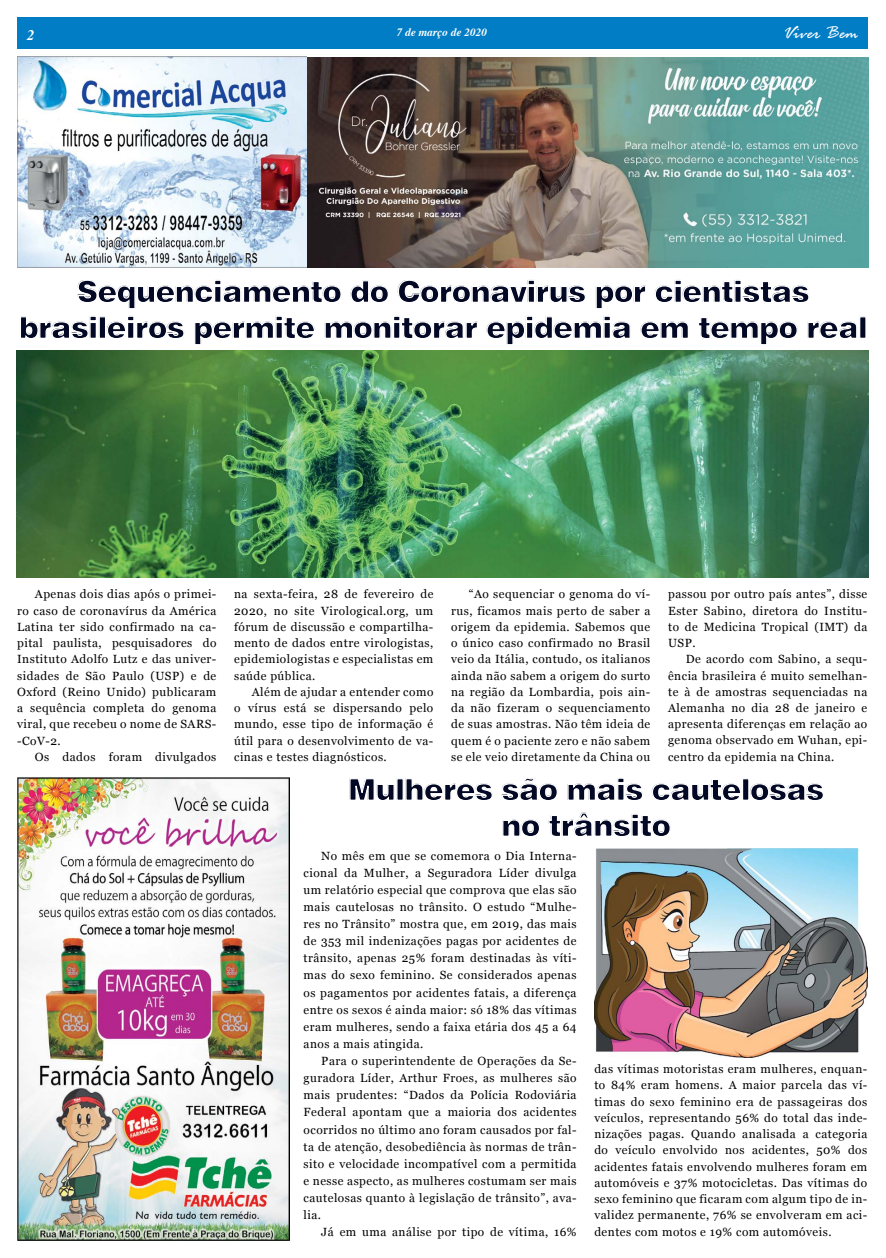
<style>
.page{position:relative;width:886px;height:1258px;background:#fff}
.page>*{position:absolute;margin:0;border:0;box-sizing:border-box;transform-origin:0 0}
.t1{font:900 30px/36px "Swiss 721 BT";letter-spacing:-.03em;color:#030825;text-align:center}
.t2{font:italic 20px "Rage";color:#fff}
.t3{font:italic 700 15px "Times";color:#fff}
.t4{font:11.88px/16.2px "Georgia";letter-spacing:.04em;color:#000;text-align:justify}
.t5{font:italic 700 11.25px "Times";color:#fff}
</style>
<div class="page">
<div style="left:17px;top:18px;width:851px;height:31px;background:#007dc5"></div>
<img style="left:17px;top:57px;width:851px;height:211px">
<img style="left:17px;top:777px;width:272px;height:463px">
<img style="left:17px;top:351px;width:851px;height:226px">
<img style="left:594px;top:848px;width:273px;height:209px">
<p class="t3" style="left:27px;top:26px;width:9px">2</p>
<p class="t5" style="left:397px;top:26px;width:91px">7 de março de 2020</p>
<h2 class="t2" style="left:782px;top:22px;width:77px">Viver Bem</h2>
<h1 class="t1" style="left:19px;top:273px;width:851px">Sequenciamento do Coronavirus por cientistas brasileiros permite monitorar epidemia em tempo real</h1>
<p class="t4" style="left:17px;top:586px;width:201px;text-indent:18px">Apenas dois dias após o primei&shy;ro caso de coronavírus da América Latina ter sido confirmado na ca&shy;pital paulista, pesquisadores do Instituto Adolfo Lutz e das univer&shy;sidades de São Paulo (USP) e de Oxford (Reino Unido) publicaram a sequência completa do genoma viral, que recebeu o nome de SARS--CoV-2.</p>
<p class="t4" style="left:35px;top:749px;width:183px">Os dados foram divulgados</p>
<p class="t4" style="left:234px;top:586px;width:201px">na sexta-feira, 28 de fevereiro de 2020, no site Virological.org, um fórum de discussão e compartilha&shy;mento de dados entre virologistas, epidemiologistas e especialistas em saúde pública.</p>
<p class="t4" style="left:234px;top:684px;width:201px;text-indent:18px">Além de ajudar a entender como o vírus está se dispersando pelo mundo, esse tipo de informação é útil para o desenvolvimento de va&shy;cinas e testes diagnósticos.</p>
<p class="t4" style="left:451px;top:586px;width:201px;text-indent:18px">“Ao sequenciar o genoma do ví&shy;rus, ficamos mais perto de saber a origem da epidemia. Sabemos que o único caso confirmado no Brasil veio da Itália, contudo, os italianos ainda não sabem a origem do surto na região da Lombardia, pois ain&shy;da não fizeram o sequenciamento de suas amostras. Não têm ideia de quem é o paciente zero e não sabem se ele veio diretamente da China ou</p>
<p class="t4" style="left:668px;top:586px;width:201px">passou por outro país antes”, disse Ester Sabino, diretora do Institu&shy;to de Medicina Tropical (IMT) da USP.</p>
<p class="t4" style="left:668px;top:651px;width:201px;text-indent:18px">De acordo com Sabino, a sequ&shy;ência brasileira é muito semelhan&shy;te à de amostras sequenciadas na Alemanha no dia 28 de janeiro e apresenta diferenças em relação ao genoma observado em Wuhan, epi&shy;centro da epidemia na China.</p>
<h1 class="t1" style="left:348px;top:771px;width:478px">Mulheres são mais cautelosas no trânsito</h1>
<p class="t4" style="left:304px;top:847px;width:274px;line-height:17.1px;text-indent:18px">No mês em que se comemora o Dia Interna&shy;cional da Mulher, a Seguradora Líder divulga um relatório especial que comprova que elas são mais cautelosas no trânsito. O estudo “Mulhe&shy;res no Trânsito” mostra que, em 2019, das mais de 353 mil indenizações pagas por acidentes de trânsito, apenas 25% foram destinadas às víti&shy;mas do sexo feminino. Se considerados apenas os pagamentos por acidentes fatais, a diferença entre os sexos é ainda maior: só 18% das vítimas eram mulheres, sendo a faixa etária dos 45 a 64 anos a mais atingida.</p>
<p class="t4" style="left:304px;top:1053px;width:274px;line-height:17.1px;text-indent:18px">Para o superintendente de Operações da Se&shy;guradora Líder, Arthur Froes, as mulheres são mais prudentes: “Dados da Polícia Rodoviária Federal apontam que a maioria dos acidentes ocorridos no último ano foram causados por fal&shy;ta de atenção, desobediência às normas de trân&shy;sito e velocidade incompatível com a permitida e nesse aspecto, as mulheres costumam ser mais cautelosas quanto à legislação de trânsito”, ava&shy;lia.</p>
<p class="t4" style="left:321px;top:1224px;width:257px">Já em uma análise por tipo de vítima, 16%</p>
<p class="t4" style="left:594px;top:1061px;width:275px">das vítimas motoristas eram mulheres, enquan&shy;to 84% eram homens. A maior parcela das ví&shy;timas do sexo feminino era de passageiras dos veículos, representando 56% do total das inde&shy;nizações pagas. Quando analisada a categoria do veículo envolvido nos acidentes, 50% dos acidentes fatais envolvendo mulheres foram em automóveis e 37% motocicletas. Das vítimas do sexo feminino que ficaram com algum tipo de in&shy;validez permanente, 76% se envolveram em aci&shy;dentes com motos e 19% com automóveis.</p>
</div>
